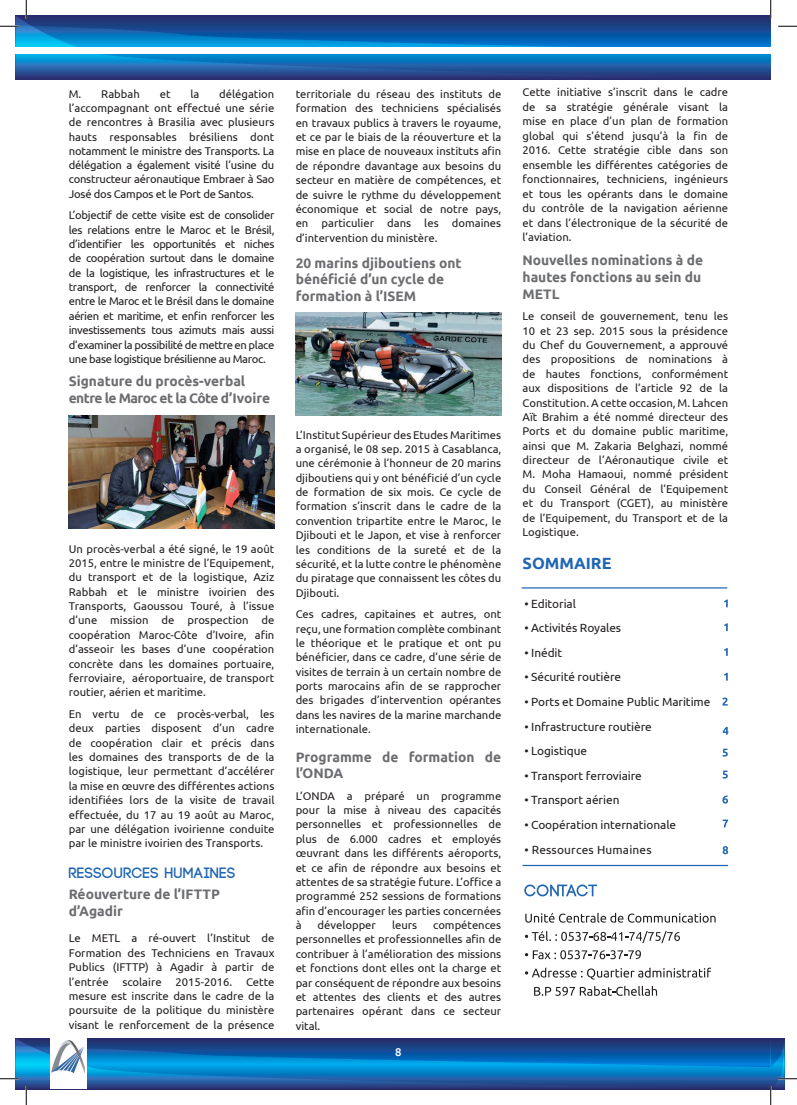
<style>
.page{position:relative;width:797px;height:1105px;background:#fff}
.page>*{position:absolute;margin:0;border:0;box-sizing:border-box;transform-origin:0 0}
.t1{font:700 16.25px "Ubuntu";color:#2066b2}
.t2{font:700 15px "Code";letter-spacing:.03em;color:#2066b2}
.t3{font:700 13.75px/16.5px "Ubuntu";color:#6c6d70}
.t4{font:11.88px "Ubuntu";letter-spacing:-.005em;color:#231f20}
.t5{font:11.88px "Ubuntu";letter-spacing:.015em;color:#231f20}
.t6{font:11.25px/14.4px "Ubuntu";color:#231f20;text-align:justify}
.t7{font:500 11.25px "Ubuntu";color:#fff}
</style>
<div class="page">
<svg style="left:16px;top:54px;width:754px;height:25px;background:#1962a7"></svg>
<svg style="left:524px;top:884px;width:73px;height:12px"></svg>
<svg style="left:525px;top:913px;width:190px;height:10px"></svg>
<svg style="left:525px;top:931px;width:155px;height:12px"></svg>
<svg style="left:525px;top:950px;width:116px;height:9px"></svg>
<svg style="left:525px;top:968px;width:186px;height:12px"></svg>
<svg style="left:534px;top:986px;width:123px;height:10px"></svg>
<img style="left:69px;top:415px;width:205px;height:114px">
<img style="left:296px;top:312px;width:205px;height:103px">
<hr style="left:522px;top:865px;width:206px;height:1px;background:#2066b2">
<hr style="left:521px;top:587px;width:206px;height:2px;background:#2066b2">
<svg style="left:724px;top:599px;width:3px;height:8px"></svg>
<svg style="left:724px;top:623px;width:3px;height:8px"></svg>
<svg style="left:724px;top:648px;width:3px;height:8px"></svg>
<svg style="left:724px;top:673px;width:3px;height:8px"></svg>
<svg style="left:722px;top:697px;width:5px;height:8px"></svg>
<svg style="left:722px;top:771px;width:5px;height:7px"></svg>
<svg style="left:722px;top:749px;width:5px;height:8px"></svg>
<svg style="left:722px;top:795px;width:6px;height:8px"></svg>
<svg style="left:722px;top:820px;width:6px;height:7px"></svg>
<svg style="left:722px;top:846px;width:6px;height:8px"></svg>
<svg style="left:722px;top:727px;width:6px;height:8px"></svg>
<svg style="left:778px;top:25px;width:19px;height:2px"></svg>
<svg style="left:0;top:0;width:771px;height:47px"></svg>
<svg style="left:0;top:1038px;width:797px;height:67px"></svg>
<p class="t6" style="left:69px;top:86px;width:207px;text-indent:150px">délégation l’accompagnant ont effectué une série de rencontres à Brasilia avec plusieurs hauts responsables brésiliens dont notamment le ministre des Transports. La délégation a également visité l’usine du constructeur aéronautique Embraer à Sao José dos Campos et le Port de Santos.</p>
<p class="t6" style="left:69px;top:208px;width:207px">L’objectif de cette visite est de consolider les relations entre le Maroc et le Brésil, d’identifier les opportunités et niches de coopération surtout dans le domaine de la logistique, les infrastructures et le transport, de renforcer la connectivité entre le Maroc et le Brésil dans le domaine aérien et maritime, et enfin renforcer les investissements tous azimuts mais aussi d’examiner la possibilité de mettre en place une base logistique brésilienne au Maroc.</p>
<p class="t3" style="left:69px;top:373px;width:203px">Signature du procès-verbal entre le Maroc et la Côte d’Ivoire</p>
<p class="t6" style="left:69px;top:86px;width:72px">M. Rabbah</p>
<p class="t6" style="left:160px;top:86px;width:12px">et</p>
<p class="t6" style="left:190px;top:86px;width:10px">la</p>
<p class="t6" style="left:69px;top:541px;width:207px">Un procès-verbal a été signé, le 19 août 2015, entre le ministre de l’Equipement, du transport et de la logistique, Aziz Rabbah et le ministre ivoirien des Transports, Gaoussou Touré, à l’issue d’une mission de prospection de coopération Maroc-Côte d’Ivoire, afin d’asseoir les bases d’une coopération concrète dans les domaines portuaire, ferroviaire, aéroportuaire, de transport routier, aérien et maritime.</p>
<p class="t6" style="left:69px;top:706px;width:207px">En vertu de ce procès-verbal, les deux parties disposent d’un cadre de coopération clair et précis dans les domaines des transports de de la logistique, leur permettant d’accélérer la mise en œuvre des différentes actions identifiées lors de la visite de travail effectuée, du 17 au 19 août au Maroc, par une délégation ivoirienne conduite par le ministre ivoirien des Transports.</p>
<h2 class="t2" style="left:69px;top:866px;width:168px">RESSOURCES HUMAINES</h2>
<p class="t3" style="left:69px;top:886px;width:153px">Réouverture de l’IFTTP d’Agadir</p>
<p class="t6" style="left:69px;top:931px;width:207px">Le METL a ré-ouvert l’Institut de Formation des Techniciens en Travaux Publics (IFTTP) à Agadir à partir de l’entrée scolaire 2015-2016. Cette mesure est inscrite dans le cadre de la poursuite de la politique du ministère visant le renforcement de la présence</p>
<p class="t6" style="left:296px;top:86px;width:207px">territoriale du réseau des instituts de formation des techniciens spécialisés en travaux publics à travers le royaume, et ce par le biais de la réouverture et la mise en place de nouveaux instituts afin de répondre davantage aux besoins du secteur en matière de compétences, et de suivre le rythme du développement économique et social de notre pays, en particulier dans les domaines d’intervention du ministère.</p>
<p class="t3" style="left:296px;top:254px;width:167px">20 marins djiboutiens ont bénéficié d’un cycle de formation à l’ISEM</p>
<p class="t6" style="left:296px;top:427px;width:207px">L’Institut Supérieur des Etudes Maritimes a organisé, le 08 sep. 2015 à Casablanca, une cérémonie à l’honneur de 20 marins djiboutiens qui y ont bénéficié d’un cycle de formation de six mois. Ce cycle de formation s’inscrit dans le cadre de la convention tripartite entre le Maroc, le Djibouti et le Japon, et vise à renforcer les conditions de la sureté et de la sécurité, et la lutte contre le phénomène du piratage que connaissent les côtes du Djibouti.</p>
<p class="t6" style="left:296px;top:607px;width:207px">Ces cadres, capitaines et autres, ont reçu, une formation complète combinant le théorique et le pratique et ont pu bénéficier, dans ce cadre, d’une série de visites de terrain à un certain nombre de ports marocains afin de se rapprocher des brigades d’intervention opérantes dans les navires de la marine marchande internationale.</p>
<p class="t3" style="left:296px;top:748px;width:207px">Programme de formation de l’ONDA</p>
<p class="t6" style="left:296px;top:788px;width:207px">L’ONDA a préparé un programme pour la mise à niveau des capacités personnelles et professionnelles de plus de 6.000 cadres et employés œuvrant dans les différents aéroports, et ce afin de répondre aux besoins et attentes de sa stratégie future. L’office a programmé 252 sessions de formations afin d’encourager les parties concernées à</p>
<p class="t6" style="left:296px;top:917px;width:207px;text-indent:137px">compétences personnelles et professionnelles afin de contribuer à l’amélioration des missions et fonctions dont elles ont la charge et par conséquent de répondre aux besoins et attentes des clients et des autres partenaires opérant dans ce secteur vital.</p>
<p class="t6" style="left:317px;top:917px;width:60px">développer</p>
<p class="t6" style="left:392px;top:917px;width:27px">leurs</p>
<p class="t7" style="left:395px;top:1045px;width:8px">8</p>
<p class="t6" style="left:522px;top:85px;width:207px">Cette initiative s’inscrit dans le cadre de sa stratégie générale visant la mise en place d’un plan de formation global qui s’étend jusqu’à la fin de 2016. Cette stratégie cible dans son ensemble les différentes catégories de fonctionnaires, techniciens, ingénieurs et tous les opérants dans le domaine du contrôle de la navigation aérienne et dans l’électronique de la sécurité de l’aviation.</p>
<p class="t3" style="left:522px;top:252px;width:182px;line-height:16.9px">Nouvelles nominations à de hautes fonctions au sein du<br>METL</p>
<p class="t6" style="left:522px;top:309px;width:207px">Le conseil de gouvernement, tenu les 10 et 23 sep. 2015 sous la présidence du Chef du Gouvernement, a approuvé des propositions de nominations à de hautes fonctions, conformément aux dispositions de l’article 92 de la Constitution. A cette occasion, M. Lahcen Aït Brahim a été nommé directeur des Ports et du domaine public maritime, ainsi que M. Zakaria Belghazi, nommé directeur de l’Aéronautique civile et M. Moha Hamaoui, nommé président du Conseil Général de l’Equipement et du Transport (CGET), au ministère de l’Equipement, du Transport et de la Logistique.</p>
<h1 class="t1" style="left:522px;top:553px;width:90px">SOMMAIRE</h1>
<p class="t4" style="left:524px;top:596px;width:53px">• Editorial</p>
<p class="t4" style="left:524px;top:621px;width:98px">• Activités Royales</p>
<p class="t4" style="left:524px;top:645px;width:40px">• Inédit</p>
<p class="t4" style="left:524px;top:670px;width:98px">• Sécurité routière</p>
<p class="t4" style="left:524px;top:695px;width:187px">• Ports et Domaine Public Maritime</p>
<p class="t4" style="left:524px;top:719px;width:129px">• Infrastructure routière</p>
<p class="t4" style="left:524px;top:744px;width:64px">• Logistique</p>
<p class="t4" style="left:524px;top:768px;width:119px">• Transport ferroviaire</p>
<p class="t4" style="left:524px;top:793px;width:97px">• Transport aérien</p>
<p class="t4" style="left:524px;top:817px;width:153px">• Coopération internationale</p>
<p class="t5" style="left:524px;top:842px;width:129px">• Ressources Humaines</p>
</div>
